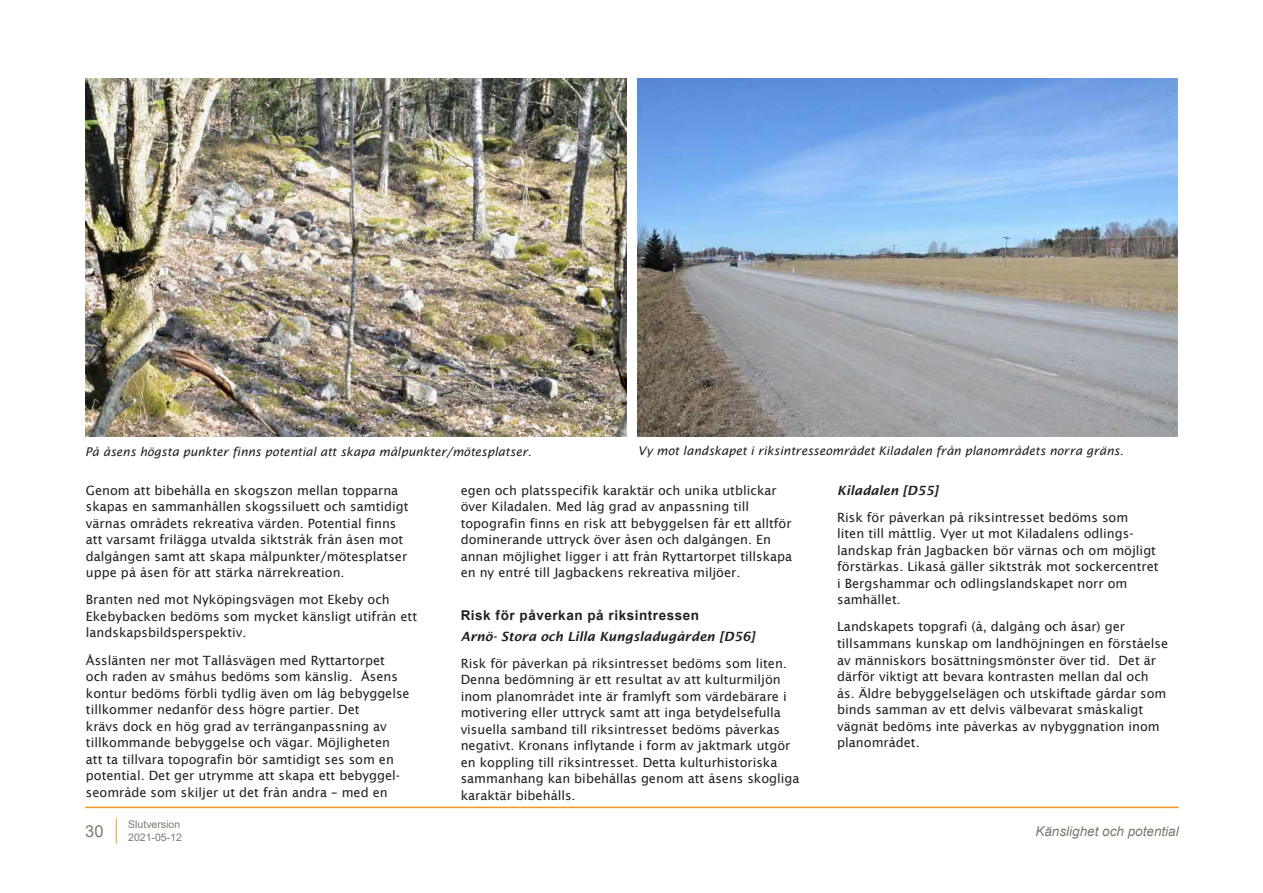
<style>
.page{position:relative;width:1263px;height:893px;background:#fff}
.page>*{position:absolute;margin:0;border:0;box-sizing:border-box;transform-origin:0 0}
.t1{font:16.5px "Arial";color:#7a7a73}
.Rubrik_3{font:700 13.5px "Arial";letter-spacing:.04em;color:#231f20}
.t2{font:italic 13.5px "Arial";color:#7a7a73}
.Brödtext_sans_serif{font:12.75px/16.5px "Lucida Sans";color:#231f20}
.Brödtext_sans_serif-2{font:italic 600 12.75px "Lucida Sans";color:#231f20}
.Bildtext_onumrerad{font:italic 12px "Lucida Sans";color:#231f20}
.t3{font:10.5px/12.6px "Arial";color:#7a7a73}
</style>
<div class="page">
<hr style="left:85px;top:807px;width:1094px;height:1px;background:#f7971f">
<svg style="left:116px;top:818px;width:1px;height:26px"></svg>
<img style="left:86px;top:79px;width:540px;height:358px">
<img style="left:638px;top:79px;width:540px;height:358px">
<p class="Bildtext_onumrerad" style="left:85px;top:445px;width:448px">På åsens högsta punkter finns potential att skapa målpunkter/mötesplatser.</p>
<p class="Bildtext_onumrerad" style="left:638px;top:444px;width:487px">Vy mot landskapet i riksintresseområdet Kiladalen från planområdets norra gräns.</p>
<p class="Brödtext_sans_serif" style="left:86px;top:482px;width:324px">Genom att bibehålla en skogszon mellan topparna skapas en sammanhållen skogssiluett och samtidigt värnas områdets rekreativa värden. Potential finns att varsamt frilägga utvalda siktstråk från åsen mot dalgången samt att skapa målpunkter/mötesplatser uppe på åsen för att stärka närrekreation.</p>
<p class="Brödtext_sans_serif" style="left:86px;top:591px;width:333px">Branten ned mot Nyköpingsvägen mot Ekeby och<br>Ekebybacken bedöms som mycket känsligt utifrån ett landskapsbildsperspektiv.</p>
<p class="Brödtext_sans_serif" style="left:86px;top:652px;width:325px">Åsslänten ner mot Tallåsvägen med Ryttartorpet och raden av småhus bedöms som känslig. Åsens kontur bedöms förbli tydlig även om låg bebyggelse tillkommer nedanför dess högre partier. Det<br>krävs dock en hög grad av terränganpassning av tillkommande bebyggelse och vägar. Möjligheten att ta tillvara topografin bör samtidigt ses som en potential. Det ger utrymme att skapa ett bebyggel&shy;seområde som skiljer ut det från andra – med en</p>
<p class="Brödtext_sans_serif" style="left:461px;top:482px;width:333px">egen och platsspecifik karaktär och unika utblickar över Kiladalen. Med låg grad av anpassning till topografin finns en risk att bebyggelsen får ett alltför dominerande uttryck över åsen och dalgången. En annan möjlighet ligger i att från Ryttartorpet tillskapa en ny entré till Jagbackens rekreativa miljöer.</p>
<p class="Rubrik_3" style="left:461px;top:606px;width:240px">Risk för påverkan på riksintressen</p>
<p class="Brödtext_sans_serif-2" style="left:461px;top:629px;width:296px">Arnö- Stora och Lilla Kungsladugården [D56]</p>
<p class="Brödtext_sans_serif" style="left:461px;top:655px;width:340px">Risk för påverkan på riksintresset bedöms som liten.<br>Denna bedömning är ett resultat av att kulturmiljön inom planområdet inte är framlyft som värdebärare i motivering eller uttryck samt att inga betydelsefulla visuella samband till riksintresset bedöms påverkas negativt. Kronans inflytande i form av jaktmark utgör en koppling till riksintresset. Detta kulturhistoriska sammanhang kan bibehållas genom att åsens skogliga karaktär bibehålls.</p>
<p class="Brödtext_sans_serif-2" style="left:837px;top:483px;width:103px">Kiladalen [D55]</p>
<p class="Brödtext_sans_serif" style="left:837px;top:509px;width:323px">Risk för påverkan på riksintresset bedöms som<br>liten till måttlig. Vyer ut mot Kiladalens odlings&shy;landskap från Jagbacken bör värnas och om möjligt förstärkas. Likaså gäller siktstråk mot sockercentret i Bergshammar och odlingslandskapet norr om samhället.</p>
<p class="Brödtext_sans_serif" style="left:837px;top:619px;width:333px">Landskapets topgrafi (å, dalgång och åsar) ger tillsammans kunskap om landhöjningen en förståelse av människors bosättningsmönster över tid. Det är därför viktigt att bevara kontrasten mellan dal och ås. Äldre bebyggelselägen och utskiftade gårdar som binds samman av ett delvis välbevarat småskaligt vägnät bedöms inte påverkas av nybyggnation inom planområdet.</p>
<p class="t1" style="left:85px;top:820px;width:20px">30</p>
<p class="t3" style="left:128px;top:818px;width:55px">Slutversion<br>2021-05-12</p>
<p class="t2" style="left:1035px;top:823px;width:145px">Känslighet och potential</p>
</div>
